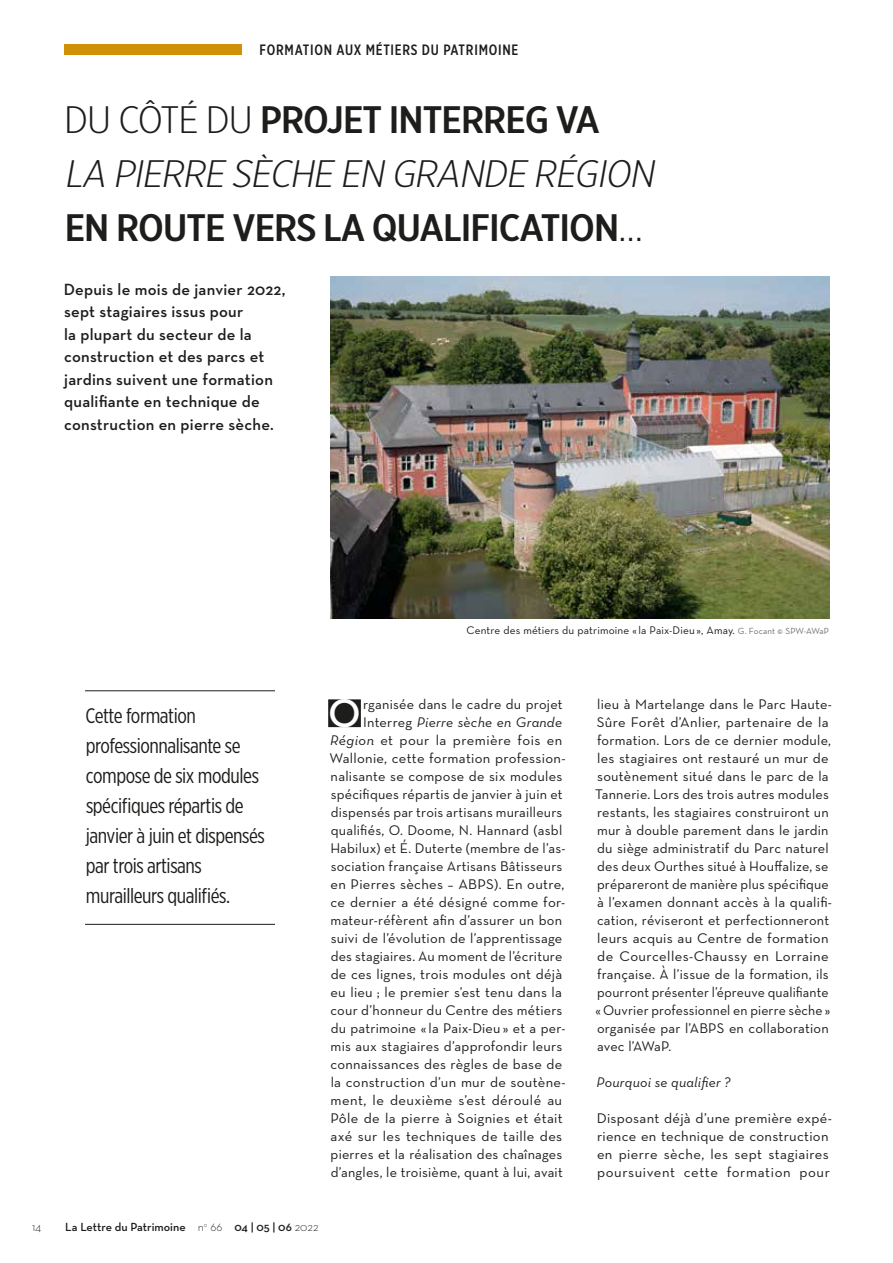
<style>
.page{position:relative;width:893px;height:1263px;background:#fff}
.page>*{position:absolute;margin:0;border:0;box-sizing:border-box;transform-origin:0 0}
.t1{font:40.65px "Neutra Text Demi SC";color:#fff}
.t2{font:500 38.25px/54px "Gotham X Narrow";letter-spacing:-.02em;color:#1d1d1b;scale:1.18 1}
.t3{font:21px/30px "Gotham X Narrow";letter-spacing:-.02em;color:#1d1d1b}
.t4{font:600 16.5px/22.5px "Neutra Text";letter-spacing:.015em;color:#1d1d1b}
.t5{font:500 15px "Gotham X Narrow";letter-spacing:.05em;color:#1d1d1b}
.t6{font:14.25px/18px "Neutra Text";letter-spacing:.015em;color:#1d1d1b}
.t7{font:italic 14.25px "Neutra Text";letter-spacing:.015em;color:#1d1d1b}
.t8{font:600 12px "Neutra Text";color:#1d1d1b}
.t9{font:300 12px "Neutra Text";color:#1d1d1b}
.t10{font:11.25px "Neutra Text";letter-spacing:.015em;color:#1d1d1b}
.s1{font-weight:300}
.s2{font-weight:300;font-style:italic}
.s3{font-size:9px;color:#706f6f}
.s4{font-style:italic}
</style>
<div class="page">
<div style="left:328px;top:699px;width:33px;height:28px;background:#1d1d1b"></div>
<img style="left:330px;top:277px;width:499px;height:342px">
<hr style="left:85px;top:690px;width:190px;height:1px;background:#1d1d1b">
<hr style="left:85px;top:924px;width:190px;height:1px;background:#1d1d1b">
<div style="left:64px;top:44px;width:178px;height:11px;background:#d19106"></div>
<p class="t5" style="left:260px;top:40px;width:260px">FORMATION AUX MÉTIERS DU PATRIMOINE</p>
<h2 class="t2" style="left:64px;top:92px;width:508px"><span class="s1">DU CÔTÉ DU</span> PROJET INTERREG VA<br><span class="s2">LA PIERRE SÈCHE EN GRANDE RÉGION<br></span>EN ROUTE VERS LA QUALIFICATION<span class="s1">…</span></h2>
<p class="t4" style="left:64px;top:277px;width:223px">Depuis le mois de janvier 2022, sept stagiaires issus pour<br>la plupart du secteur de la construction et des parcs et jardins suivent une formation qualifiante en technique de construction en pierre sèche.</p>
<p class="t10" style="left:466px;top:623px;width:364px">Centre des métiers du patrimoine «la Paix-Dieu », Amay. <span class="s3">G. Focant © SPW-AWaP</span></p>
<h3 class="t3" style="left:85px;top:700px;width:181px">Cette formation professionnalisante se compose de six modules spécifiques répartis de janvier à juin et dispensés par trois artisans murailleurs qualifiés.</h3>
<p class="t6" style="left:330px;top:695px;width:237px;text-align:right">rganisée dans le cadre du projet Interreg <span class="s4">Pierre sèche en Grande Région</span> et pour la première fois en Wallonie, cette formation profession&shy;nalisante se compose de six modules spécifiques répartis de janvier à juin et dispensés par trois artisans murailleurs qualifiés, O. Doome, N. Hannard (asbl Habilux) et É. Duterte (membre de l’as&shy;sociation française Artisans Bâtisseurs en Pierres sèches – ABPS). En outre, ce dernier a été désigné comme for&shy;mateur-réfèrent afin d’assurer un bon suivi de l’évolution de l’apprentissage des stagiaires. Au moment de l’écriture de ces lignes, trois modules ont déjà eu lieu ; le premier s’est tenu dans la cour d’honneur du Centre des métiers du patrimoine «la Paix-Dieu » et a per&shy;mis aux stagiaires d’approfondir leurs connaissances des règles de base de la construction d’un mur de soutène&shy;ment, le deuxième s’est déroulé au Pôle de la pierre à Soignies et était axé sur les techniques de taille des pierres et la réalisation des chaînages d’angles, le troisième, quant à lui, avait</p>
<p class="t6" style="left:595px;top:695px;width:238px">lieu à Martelange dans le Parc Haute-Sûre Forêt d’Anlier, partenaire de la formation. Lors de ce dernier module, les stagiaires ont restauré un mur de soutènement situé dans le parc de la Tannerie. Lors des trois autres modules restants, les stagiaires construiront un mur à double parement dans le jardin du siège administratif du Parc naturel des deux Ourthes situé à Houffalize, se prépareront de manière plus spécifique à l’examen donnant accès à la qualifi&shy;cation, réviseront et perfectionneront leurs acquis au Centre de formation de Courcelles-Chaussy en Lorraine française. À l’issue de la formation, ils pourront présenter l’épreuve qualifiante « Ouvrier professionnel en pierre sèche » organisée par l’ABPS en collaboration avec l’AWaP.</p>
<h1 class="t1" style="left:328px;top:688px;width:34px">O</h1>
<p class="t7" style="left:597px;top:1073px;width:135px">Pourquoi se qualifier ?</p>
<p class="t6" style="left:597px;top:1109px;width:237px">Disposant déjà d’une première expé&shy;rience en technique de construction en pierre sèche, les sept stagiaires poursuivent cette formation pour</p>
<p class="t9" style="left:32px;top:1219px;width:11px">14</p>
<p class="t8" style="left:65px;top:1219px;width:255px">La Lettre du Patrimoine <span class="s1">n</span><sup>o</sup> <span class="s1">66</span> 04 | 05 | 06 <span class="s1">2022</span></p>
</div>
